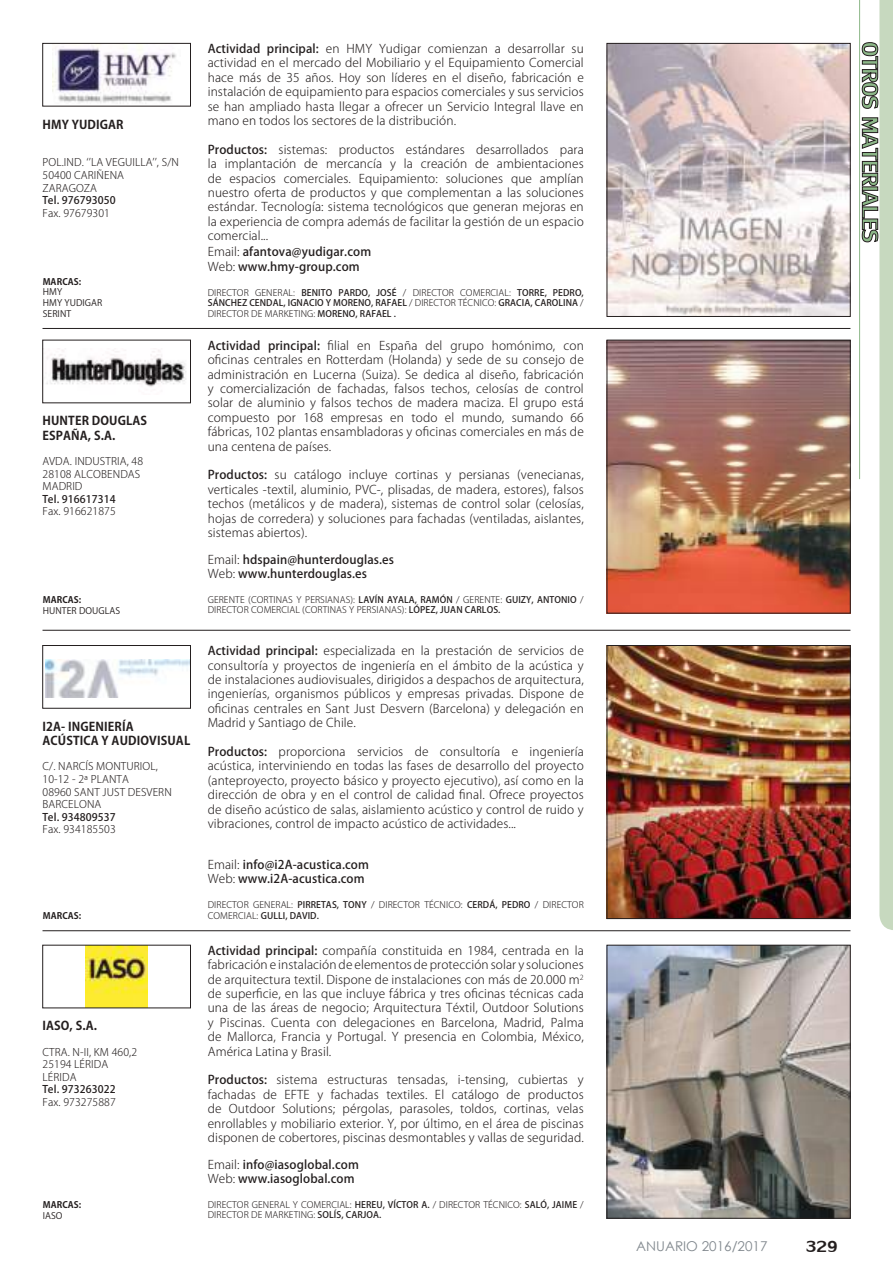
<style>
.page{position:relative;width:893px;height:1263px;background:#fff}
.page>*{position:absolute;margin:0;border:0;box-sizing:border-box;transform-origin:0 0}
.t1{font:24px "Lily UPC";color:#241f1f}
.t2{font:13.5px "Century Gothic";color:#80878d}
.t3{font:300 12px/14.4px "Koz Go Pro";letter-spacing:.01em;color:#241f1f;text-align:justify}
.t4{font:500 12px/14.4px "Koz Go Pro";letter-spacing:.01em;color:#241f1f}
.t5{font:700 12px/14.4px "Koz Go Pro";letter-spacing:.01em;color:#241f1f}
.t6{font:300 10.5px/12.6px "Koz Go Pro";letter-spacing:.01em;color:#241f1f}
.t7{font:500 10.5px "Koz Go Pro";letter-spacing:.01em;color:#241f1f}
.t8{font:300 9px/10.5px "Koz Go Pro";letter-spacing:.01em;color:#241f1f}
.t9{font:500 9px/10.5px "Koz Go Pro";letter-spacing:.01em;color:#241f1f;text-align:justify}
.t10{font:9px/10.8px "Koz Go Pro";letter-spacing:.01em;color:#241f1f}
.t11{font:700 9px "Koz Go Pro";letter-spacing:.01em;color:#241f1f}
.s1{font-weight:500}
.s2{font-weight:300}
</style>
<div class="page">
<hr style="left:43px;top:630px;width:807px;height:1px;background:#241f1f">
<svg style="left:862px;top:0;width:31px;height:930px"></svg>
<hr style="left:859px;top:0;width:1px;height:479px;background:#8cb788">
<hr style="left:43px;top:328px;width:807px;height:1px;background:#241f1f">
<img style="left:609px;top:45px;width:239px;height:270px">
<div style="left:607px;top:43px;width:243px;height:274px;border:1px solid #241f1f"></div>
<img style="left:52px;top:45px;width:124px;height:59px">
<div style="left:43px;top:43px;width:148px;height:63px;border:1px solid #241f1f"></div>
<img style="left:609px;top:342px;width:239px;height:269px">
<div style="left:607px;top:340px;width:243px;height:273px;border:1px solid #241f1f"></div>
<img style="left:46px;top:348px;width:140px;height:39px">
<hr style="left:43px;top:930px;width:807px;height:1px;background:#241f1f">
<img style="left:609px;top:647px;width:239px;height:270px">
<div style="left:607px;top:645px;width:243px;height:274px;border:1px solid #241f1f"></div>
<img style="left:46px;top:660px;width:143px;height:37px">
<div style="left:43px;top:645px;width:148px;height:63px;border:1px solid #241f1f"></div>
<img style="left:609px;top:947px;width:239px;height:269px">
<div style="left:607px;top:945px;width:243px;height:273px;border:1px solid #241f1f"></div>
<img style="left:85px;top:947px;width:63px;height:59px">
<p class="t5" style="left:43px;top:118px;width:83px">HMY YUDIGAR</p>
<p class="t6" style="left:43px;top:156px;width:138px">POL.IND. ‘’LA VEGUILLA’’, S/N<br>50400 CARIÑENA<br>ZARAGOZA</p>
<p class="t7" style="left:43px;top:194px;width:75px">Tel. 976793050</p>
<p class="t6" style="left:43px;top:207px;width:69px">Fax. 97679301</p>
<p class="t11" style="left:43px;top:275px;width:40px">MARCAS:</p>
<p class="t10" style="left:43px;top:287px;width:61px">HMY<br>HMY YUDIGAR<br>SERINT</p>
<p class="t5" style="left:43px;top:414px;width:106px">HUNTER DOUGLAS<br>ESPAÑA, S.A.</p>
<p class="t6" style="left:43px;top:455px;width:102px">AVDA. INDUSTRIA, 48<br>28108 ALCOBENDAS<br>MADRID</p>
<p class="t7" style="left:43px;top:492px;width:75px">Tel. 916617314</p>
<p class="t6" style="left:43px;top:505px;width:75px">Fax. 916621875</p>
<p class="t11" style="left:43px;top:594px;width:40px">MARCAS:</p>
<p class="t10" style="left:43px;top:605px;width:79px">HUNTER DOUGLAS</p>
<p class="t5" style="left:43px;top:720px;width:149px">I2A- INGENIERÍA<br>ACÚSTICA Y AUDIOVISUAL</p>
<p class="t6" style="left:43px;top:760px;width:131px">C/. NARCÍS MONTURIOL,<br>10-12 - 2ª PLANTA<br>08960 SANT JUST DESVERN<br>BARCELONA</p>
<p class="t7" style="left:43px;top:810px;width:75px">Tel. 934809537</p>
<p class="t6" style="left:43px;top:823px;width:75px">Fax. 934185503</p>
<p class="t3" style="left:208px;top:41px;width:378px"><span class="s1">Actividad principal:</span> en HMY Yudigar comienzan a desarrollar su actividad en el mercado del Mobiliario y el Equipamiento Comercial hace más de 35 años. Hoy son líderes en el diseño, fabricación e instalación de equipamiento para espacios comerciales y sus servicios se han ampliado hasta llegar a ofrecer un Servicio Integral llave en mano en todos los sectores de la distribución.</p>
<p class="t3" style="left:208px;top:142px;width:378px"><span class="s1">Productos:</span> sistemas: productos estándares desarrollados para la implantación de mercancía y la creación de ambientaciones de espacios comerciales. Equipamiento: soluciones que amplían nuestro oferta de productos y que complementan a las soluciones estándar. Tecnología: sistema tecnológicos que generan mejoras en la experiencia de compra además de facilitar la gestión de un espacio comercial...</p>
<p class="t4" style="left:208px;top:245px;width:165px"><span class="s2">Email:</span> afantova@yudigar.com<br><span class="s2">Web:</span> www.hmy-group.com</p>
<p class="t9" style="left:208px;top:288px;width:378px"><span class="s2">DIRECTOR GENERAL:</span> BENITO PARDO, JOSÉ <span class="s2">/ DIRECTOR COMERCIAL:</span> TORRE, PEDRO, SÁNCHEZ CENDAL, IGNACIO Y MORENO, RAFAEL <span class="s2">/ DIRECTOR TÉCNICO:</span> GRACIA, CAROLINA <span class="s2">/ DIRECTOR DE MARKETING:</span> MORENO, RAFAEL .</p>
<p class="t3" style="left:208px;top:338px;width:378px"><span class="s1">Actividad principal:</span> 昀椀lial en España del grupo homónimo, con o昀椀cinas centrales en Rotterdam (Holanda) y sede de su consejo de administración en Lucerna (Suiza). Se dedica al diseño, fabricación y comercialización de fachadas, falsos techos, celosías de control solar de aluminio y falsos techos de madera maciza. El grupo está compuesto por 168 empresas en todo el mundo, sumando 66 fábricas, 102 plantas ensambladoras y o昀椀cinas comerciales en más de una centena de países.</p>
<p class="t3" style="left:208px;top:468px;width:378px"><span class="s1">Productos:</span> su catálogo incluye cortinas y persianas (venecianas, verticales -textil, aluminio, PVC-, plisadas, de madera, estores), falsos techos (metálicos y de madera), sistemas de control solar (celosías, hojas de corredera) y soluciones para fachadas (ventiladas, aislantes, sistemas abiertos).</p>
<p class="t4" style="left:208px;top:552px;width:188px"><span class="s2">Email:</span> hdspain@hunterdouglas.es<br><span class="s2">Web:</span> www.hunterdouglas.es</p>
<p class="t8" style="left:208px;top:594px;width:378px">GERENTE (CORTINAS Y PERSIANAS): <span class="s1">LAVÍN AYALA, RAMÓN</span> / GERENTE: <span class="s1">GUIZY, ANTONIO</span> /<br>DIRECTOR COMERCIAL (CORTINAS Y PERSIANAS): <span class="s1">LÓPEZ, JUAN CARLOS.</span></p>
<p class="t3" style="left:208px;top:644px;width:378px"><span class="s1">Actividad principal:</span> especializada en la prestación de servicios de consultoría y proyectos de ingeniería en el ámbito de la acústica y de instalaciones audiovisuales, dirigidos a despachos de arquitectura, ingenierías, organismos públicos y empresas privadas. Dispone de o昀椀cinas centrales en Sant Just Desvern (Barcelona) y delegación en Madrid y Santiago de Chile.</p>
<p class="t3" style="left:208px;top:744px;width:378px"><span class="s1">Productos:</span> proporciona servicios de consultoría e ingeniería acústica, interviniendo en todas las fases de desarrollo del proyecto (anteproyecto, proyecto básico y proyecto ejecutivo), así como en la dirección de obra y en el control de calidad 昀椀nal. Ofrece proyectos de diseño acústico de salas, aislamiento acústico y control de ruido y vibraciones, control de impacto acústico de actividades...</p>
<p class="t4" style="left:208px;top:858px;width:163px"><span class="s2">Email:</span> info@i2A-acustica.com<br><span class="s2">Web:</span> www.i2A-acustica.com</p>
<p class="t8" style="left:208px;top:900px;width:378px">DIRECTOR GENERAL: <span class="s1">PIRRETAS, TONY</span> / DIRECTOR TÉCNICO: <span class="s1">CERDÁ, PEDRO</span> / DIRECTOR</p>
<p class="t11" style="left:43px;top:910px;width:40px">MARCAS:</p>
<p class="t9" style="left:208px;top:911px;width:113px"><span class="s2">COMERCIAL:</span> GULLI, DAVID.</p>
<p class="t3" style="left:208px;top:943px;width:378px"><span class="s1">Actividad principal:</span> compañía constituida en 1984, centrada en la fabricación e instalación de elementos de protección solar y soluciones de arquitectura textil. Dispone de instalaciones con más de 20.000 m<sup>2 </sup>de super昀椀cie, en las que incluye fábrica y tres o昀椀cinas técnicas cada una de las áreas de negocio; Arquitectura Téxtil, Outdoor Solutions y Piscinas. Cuenta con delegaciones en Barcelona, Madrid, Palma de Mallorca, Francia y Portugal. Y presencia en Colombia, México, América Latina y Brasil.</p>
<p class="t3" style="left:208px;top:1073px;width:378px"><span class="s1">Productos:</span> sistema estructuras tensadas, i-tensing, cubiertas y fachadas de EFTE y fachadas textiles. El catálogo de productos de Outdoor Solutions; pérgolas, parasoles, toldos, cortinas, velas enrollables y mobiliario exterior. Y, por último, en el área de piscinas disponen de cobertores, piscinas desmontables y vallas de seguridad.</p>
<p class="t5" style="left:43px;top:1019px;width:56px">IASO, S.A.</p>
<p class="t6" style="left:43px;top:1045px;width:96px">CTRA. N-II, KM 460,2<br>25194 LÉRIDA<br>LÉRIDA</p>
<p class="t7" style="left:43px;top:1083px;width:75px">Tel. 973263022</p>
<p class="t6" style="left:43px;top:1096px;width:75px">Fax. 973275887</p>
<p class="t11" style="left:43px;top:1199px;width:40px">MARCAS:</p>
<p class="t10" style="left:43px;top:1210px;width:21px">IASO</p>
<p class="t4" style="left:208px;top:1157px;width:153px"><span class="s2">Email:</span> info@iasoglobal.com<br><span class="s2">Web:</span> www.iasoglobal.com</p>
<p class="t8" style="left:208px;top:1199px;width:378px">DIRECTOR GENERAL Y COMERCIAL: <span class="s1">HEREU, VÍCTOR A.</span> / DIRECTOR TÉCNICO: <span class="s1">SALÓ, JAIME</span> /<br>DIRECTOR DE MARKETING: <span class="s1">SOLÍS, CARJOA.</span></p>
<p class="t2" style="left:636px;top:1241px;width:133px">ANUARIO 2016/2017</p>
<h1 class="t1" style="left:806px;top:1229px;width:34px">329</h1>
</div>
